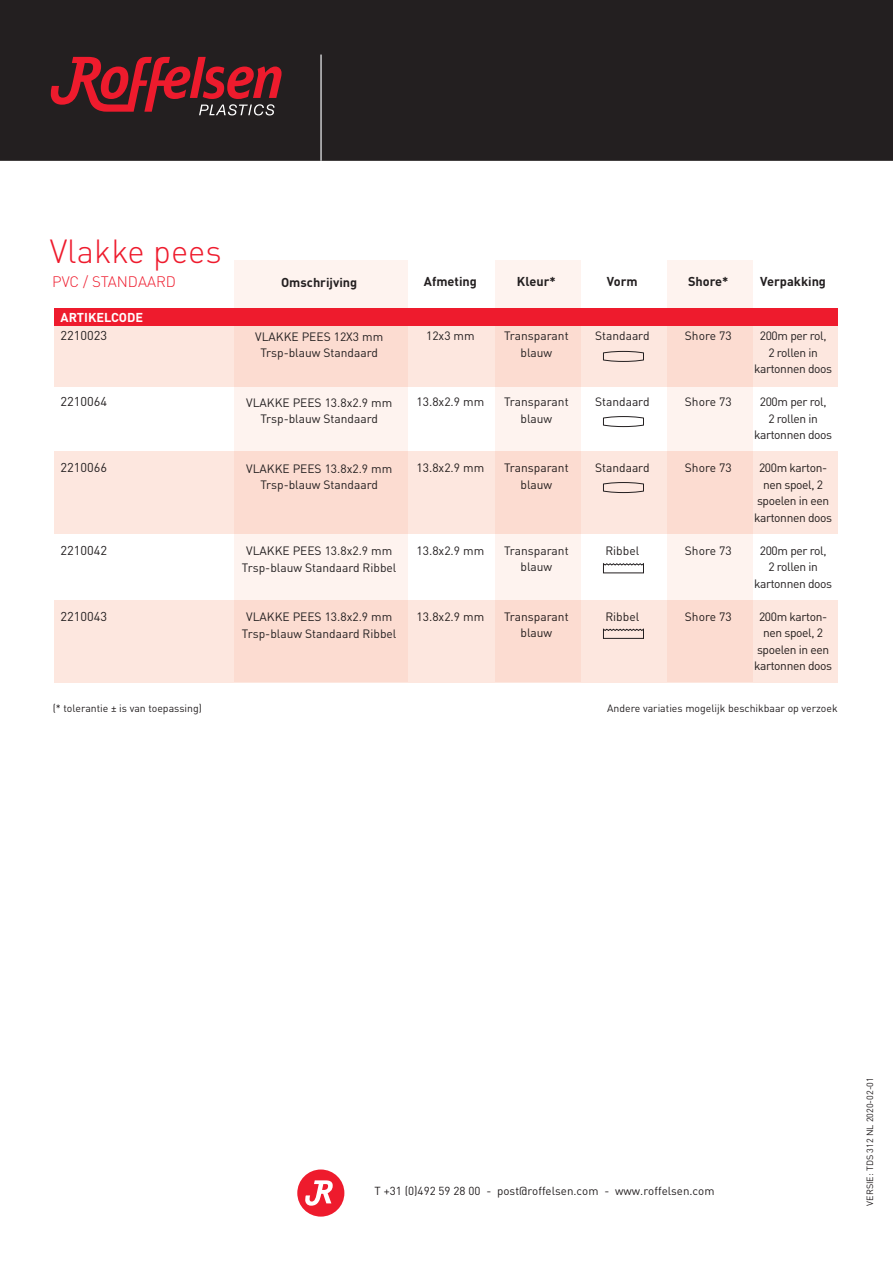
<style>
.page{position:relative;width:893px;height:1263px;background:#fff}
.page>*{position:absolute;margin:0;border:0;box-sizing:border-box;transform-origin:0 0}
.kop{font:300 33px "DIN Pro";color:#ee1b2d}
.kop-2{font:300 15px "DIN Pro";color:#ee1b2d}
.opsomming{font:700 12.75px "DIN Pro";color:#231f20}
.plat{font:12.75px "DIN Pro";color:#231f20}
.plat-2{font:700 12.75px "DIN Pro";color:#fff}
.t1{font:12px/16.5px "DIN Pro";color:#231f20;text-align:center}
.t2{font:12px/16.5px "DIN Pro";letter-spacing:-.03em;color:#231f20;text-align:center}
.t3{font:11.55px "DIN Pro";color:#231f20}
.t4{font:10.5px "DIN Pro";color:#231f20}
.t5{font:9px "DIN Pro";color:#231f20}
</style>
<div class="page">
<div style="left:0;top:0;width:893px;height:162px;background:#231f20"></div>
<svg style="left:51px;top:57px;width:231px;height:58px"></svg>
<hr style="left:0;top:161px;width:893px;height:1px;background:#fff">
<div style="left:54px;top:308px;width:784px;height:78px;background:#fde7df"></div>
<svg style="left:235px;top:260px;width:173px;height:340px;fill:#fef3ef"></svg>
<svg style="left:495px;top:260px;width:86px;height:340px;fill:#fef3ef"></svg>
<svg style="left:667px;top:260px;width:86px;height:340px;fill:#fef3ef"></svg>
<div style="left:54px;top:308px;width:784px;height:18px;background:#ee1b2d"></div>
<div style="left:54px;top:452px;width:784px;height:82px;background:linear-gradient(to right,#fde3da,#fce1d8)"></div>
<div style="left:54px;top:600px;width:784px;height:82px;background:linear-gradient(to right,#fde3da,#fce1d8)"></div>
<svg style="left:603px;top:563px;width:41px;height:10px"></svg>
<svg style="left:603px;top:629px;width:41px;height:10px"></svg>
<hr style="left:320px;top:55px;width:2px;height:106px;background:#c7c8ca">
<div style="left:297px;top:1169px;width:47px;height:47px;background:#ee1b2d;border-radius:50%"></div>
<svg style="left:305px;top:1180px;width:28px;height:26px"></svg>
<svg style="left:603px;top:351px;width:41px;height:11px"></svg>
<svg style="left:603px;top:416px;width:41px;height:11px"></svg>
<svg style="left:603px;top:482px;width:41px;height:11px"></svg>
<p class="kop" style="left:50px;top:226px;width:174px">Vlakke pees</p>
<p class="kop-2" style="left:52px;top:270px;width:125px">PVC / STANDAARD</p>
<p class="opsomming" style="left:281px;top:272px;width:78px">Omschrijving</p>
<p class="opsomming" style="left:424px;top:271px;width:55px">Afmeting</p>
<p class="opsomming" style="left:517px;top:271px;width:40px">Kleur*</p>
<p class="opsomming" style="left:607px;top:271px;width:32px">Vorm</p>
<p class="opsomming" style="left:688px;top:271px;width:42px">Shore*</p>
<p class="opsomming" style="left:760px;top:271px;width:67px">Verpakking</p>
<p class="plat-2" style="left:61px;top:307px;width:84px">ARTIKELCODE</p>
<p class="plat" style="left:61px;top:325px;width:48px">2210023</p>
<p class="plat" style="left:61px;top:391px;width:48px">2210064</p>
<p class="plat" style="left:61px;top:457px;width:48px">2210066</p>
<p class="plat" style="left:61px;top:540px;width:48px">2210042</p>
<p class="plat" style="left:61px;top:606px;width:48px">2210043</p>
<p class="t1" style="left:255px;top:327px;width:130px">VLAKKE PEES 12X3 mm</p>
<p class="t1" style="left:260px;top:344px;width:119px">Trsp-blauw Standaard</p>
<p class="t1" style="left:246px;top:393px;width:148px">VLAKKE PEES 13.8x2.9 mm</p>
<p class="t1" style="left:260px;top:410px;width:119px">Trsp-blauw Standaard</p>
<p class="t1" style="left:246px;top:459px;width:148px">VLAKKE PEES 13.8x2.9 mm</p>
<p class="t1" style="left:260px;top:476px;width:119px">Trsp-blauw Standaard</p>
<p class="t1" style="left:246px;top:542px;width:148px">VLAKKE PEES 13.8x2.9 mm</p>
<p class="t1" style="left:242px;top:558px;width:156px">Trsp-blauw Standaard Ribbel</p>
<p class="t1" style="left:246px;top:608px;width:148px">VLAKKE PEES 13.8x2.9 mm</p>
<p class="t1" style="left:242px;top:624px;width:156px">Trsp-blauw Standaard Ribbel</p>
<p class="t1" style="left:426px;top:326px;width:50px">12x3 mm</p>
<p class="t1" style="left:504px;top:326px;width:66px">Transparant blauw</p>
<p class="t1" style="left:417px;top:392px;width:69px">13.8x2.9 mm</p>
<p class="t1" style="left:504px;top:392px;width:66px">Transparant blauw</p>
<p class="t1" style="left:417px;top:458px;width:69px">13.8x2.9 mm</p>
<p class="t1" style="left:504px;top:458px;width:66px">Transparant blauw</p>
<p class="t1" style="left:417px;top:541px;width:69px">13.8x2.9 mm</p>
<p class="t1" style="left:417px;top:607px;width:69px">13.8x2.9 mm</p>
<p class="t1" style="left:504px;top:541px;width:66px">Transparant blauw</p>
<p class="t1" style="left:504px;top:607px;width:66px">Transparant blauw</p>
<p class="t1" style="left:595px;top:326px;width:56px">Standaard</p>
<p class="t1" style="left:595px;top:392px;width:56px">Standaard</p>
<p class="t1" style="left:595px;top:458px;width:56px">Standaard</p>
<p class="t1" style="left:605px;top:541px;width:35px">Ribbel</p>
<p class="t1" style="left:605px;top:607px;width:35px">Ribbel</p>
<p class="t1" style="left:685px;top:326px;width:48px">Shore 73</p>
<p class="t1" style="left:685px;top:392px;width:48px">Shore 73</p>
<p class="t1" style="left:685px;top:458px;width:48px">Shore 73</p>
<p class="t1" style="left:685px;top:541px;width:48px">Shore 73</p>
<p class="t1" style="left:685px;top:607px;width:48px">Shore 73</p>
<p class="t2" style="left:760px;top:326px;width:68px">200m per rol,<br>2 rollen in</p>
<p class="t2" style="left:754px;top:359px;width:80px">kartonnen doos</p>
<p class="t2" style="left:760px;top:392px;width:68px">200m per rol,<br>2 rollen in</p>
<p class="t2" style="left:754px;top:425px;width:80px">kartonnen doos</p>
<p class="t2" style="left:754px;top:458px;width:80px">200m karton&shy;nen spoel, 2 spoelen in een kartonnen doos</p>
<p class="t2" style="left:760px;top:541px;width:68px">200m per rol,<br>2 rollen in</p>
<p class="t2" style="left:754px;top:574px;width:80px">kartonnen doos</p>
<p class="t2" style="left:754px;top:607px;width:80px">200m karton&shy;nen spoel, 2 spoelen in een kartonnen doos</p>
<p class="t4" style="left:53px;top:700px;width:151px">(* tolerantie ± is van toepassing)</p>
<p class="t4" style="left:607px;top:700px;width:232px">Andere variaties mogelijk beschikbaar op verzoek</p>
<p class="t3" style="left:375px;top:1182px;width:341px">T +31 (0)492 59 28 00 - post@roffelsen.com - www.roffelsen.com</p>
<p class="t5" style="left:863px;top:1206px;width:130px;rotate:-90deg">VERSIE: TDS 312 NL 2020-02-01</p>
</div>
